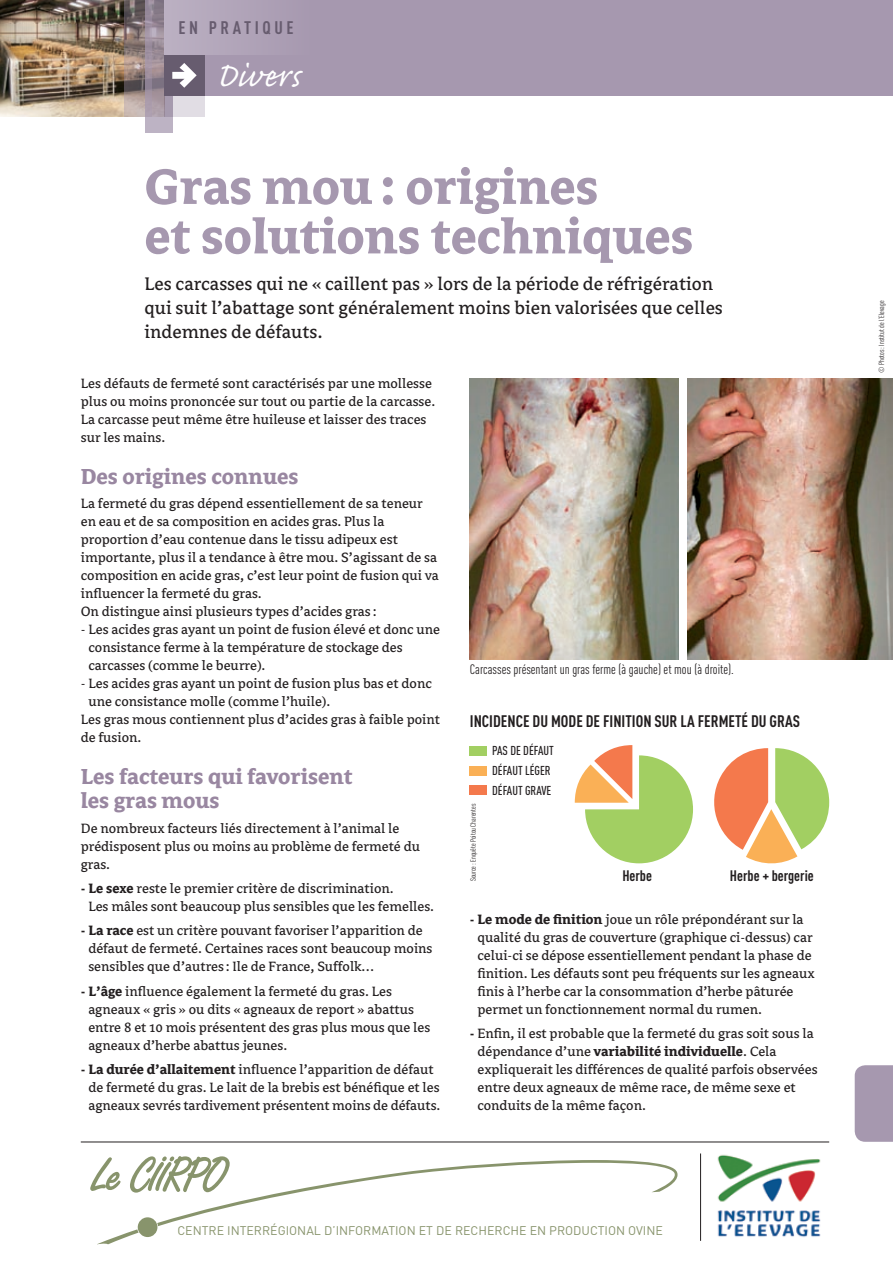
<style>
.page{position:relative;width:893px;height:1263px;background:#fff}
.page>*{position:absolute;margin:0;border:0;box-sizing:border-box;transform-origin:0 0}
.t1{font:700 54.75px/49.5px "Avance";color:#a698af}
.t2{font:43.5px "Caflisch Script Pro";letter-spacing:.01em;color:#fff}
.t3{font:700 24px/24px "Avance";color:#9987a1}
.t4{font:20.25px/24px "Avance";color:#231f20}
.t5{font:700 18px "DIN Cond";letter-spacing:.2em;color:#675c6f}
.t6{font:700 16.5px "DIN Cond";color:#231f20}
.t7{font:15px/18px "Avance";color:#231f20}
.t8{font:700 15px "DIN Cond";color:#231f20}
.t9{font:13.5px "DIN Cond";color:#231f20}
.t10{font:500 12.75px/20px "DIN Cond";color:#231f20}
.t11{font:12.45px "DIN";color:#88946c}
.t12{font:7.5px "DIN Cond";color:#231f20}
.s1{font-weight:700}
</style>
<div class="page">
<svg style="left:145px;top:1156px;width:84px;height:4px"></svg>
<svg style="left:90px;top:1157px;width:22px;height:34px"></svg>
<svg style="left:97px;top:1160px;width:580px;height:85px"></svg>
<div style="left:138px;top:1217px;width:19px;height:20px;background:#88946c;border-radius:50%"></div>
<hr style="left:81px;top:1142px;width:748px;height:1px;background:#231f20">
<hr style="left:700px;top:1153px;width:1px;height:88px;background:#231f20">
<img style="left:717px;top:1154px;width:104px;height:83px">
<div style="left:855px;top:1065px;width:38px;height:77px;background:#a698af"></div>
<div style="left:159px;top:0;width:734px;height:96px;background:#a698af"></div>
<img style="left:0;top:0;width:124px;height:117px">
<svg style="left:145px;top:0;width:28px;height:132px;background:#a194a1"></svg>
<svg style="left:124px;top:0;width:28px;height:117px;background:#928284"></svg>
<svg style="left:164px;top:96px;width:41px;height:21px"></svg>
<div style="left:164px;top:55px;width:41px;height:41px;background:#675c6f"></div>
<svg style="left:172px;top:63px;width:25px;height:25px"></svg>
<div style="left:164px;top:0;width:151px;height:55px;background:#b1a4b9"></div>
<img style="left:470px;top:379px;width:208px;height:280px">
<img style="left:688px;top:379px;width:205px;height:280px">
<svg style="left:575px;top:745px;width:118px;height:118px"></svg>
<svg style="left:714px;top:748px;width:115px;height:116px"></svg>
<div style="left:470px;top:766px;width:17px;height:9px;background:#fab056"></div>
<div style="left:470px;top:746px;width:17px;height:10px;background:#a2cf62"></div>
<div style="left:470px;top:785px;width:17px;height:10px;background:#f4794c"></div>
<p class="t5" style="left:179px;top:16px;width:115px">EN PRATIQUE</p>
<h2 class="t2" style="left:216px;top:53px;width:85px">Divers</h2>
<h1 class="t1" style="left:145px;top:163px;width:550px">Gras mou: origines<br>et solutions techniques</h1>
<h3 class="t4" style="left:145px;top:272px;width:580px">Les carcasses qui ne « caillent pas » lors de la période de réfrigération qui suit l’abattage sont généralement moins bien valorisées que celles indemnes de défauts.</h3>
<p class="t7" style="left:81px;top:374px;width:356px">Les défauts de fermeté sont caractérisés par une mollesse plus ou moins prononcée sur tout ou partie de la carcasse.<br>La carcasse peut même être huileuse et laisser des traces sur les mains.</p>
<h3 class="t3" style="left:81px;top:464px;width:219px">Des origines connues</h3>
<p class="t7" style="left:81px;top:495px;width:360px">La fermeté du gras dépend essentiellement de sa teneur en eau et de sa composition en acides gras. Plus la proportion d’eau contenue dans le tissu adipeux est importante, plus il a tendance à être mou. S’agissant de sa composition en acide gras, c’est leur point de fusion qui va influencer la fermeté du gras.<br>On distingue ainsi plusieurs types d’acides gras:</p>
<p class="t7" style="left:88px;top:621px;width:353px;text-indent:-8px">- Les acides gras ayant un point de fusion élevé et donc une consistance ferme à la température de stockage des carcasses (comme le beurre).</p>
<p class="t7" style="left:81px;top:675px;width:352px">- Les acides gras ayant un point de fusion plus bas et donc</p>
<p class="t7" style="left:88px;top:693px;width:243px">une consistance molle (comme l’huile).</p>
<p class="t7" style="left:81px;top:711px;width:361px">Les gras mous contiennent plus d’acides gras à faible point</p>
<p class="t7" style="left:81px;top:729px;width:62px">de fusion.</p>
<h3 class="t3" style="left:81px;top:765px;width:273px">Les facteurs qui favorisent les gras mous</h3>
<p class="t7" style="left:81px;top:819px;width:341px">De nombreux facteurs liés directement à l’animal le prédisposent plus ou moins au problème de fermeté du gras.</p>
<p class="t7" style="left:88px;top:879px;width:347px;text-indent:-8px"><span class="s1">- Le sexe</span> reste le premier critère de discrimination.<br>Les mâles sont beaucoup plus sensibles que les femelles.</p>
<p class="t7" style="left:88px;top:922px;width:346px;text-indent:-8px"><span class="s1">- La race</span> est un critère pouvant favoriser l’apparition de défaut de fermeté. Certaines races sont beaucoup moins sensibles que d’autres: Ile de France, Suffolk…</p>
<p class="t7" style="left:88px;top:982px;width:343px;text-indent:-8px"><span class="s1">- L’âge</span> influence également la fermeté du gras. Les agneaux « gris » ou dits « agneaux de report » abattus entre 8 et 10 mois présentent des gras plus mous que les agneaux d’herbe abattus jeunes.</p>
<p class="t7" style="left:81px;top:1061px;width:361px;text-align:center"><span class="s1">- La durée d’allaitement</span> influence l’apparition de défaut de fermeté du gras. Le lait de la brebis est bénéfique et les agneaux sevrés tardivement présentent moins de défauts.</p>
<p class="t9" style="left:470px;top:662px;width:265px">Carcasses présentant un gras ferme (à gauche) et mou (à droite).</p>
<p class="t6" style="left:470px;top:711px;width:332px">INCIDENCE DU MODE DE FINITION SUR LA FERMETÉ DU GRAS</p>
<p class="t12" style="left:469px;top:881px;width:79px;rotate:-90deg">Source: Enquête Poitou Charentes</p>
<p class="t10" style="left:492px;top:741px;width:63px">PAS DE DÉFAUT<br>DÉFAUT LÉGER<br>DÉFAUT GRAVE</p>
<p class="t8" style="left:622px;top:866px;width:31px">HERBE</p>
<p class="t8" style="left:730px;top:866px;width:85px">HERBE + BERGERIE</p>
<p class="t7" style="left:477px;top:910px;width:339px;text-indent:-8px"><span class="s1">- Le mode de finition</span> joue un rôle prépondérant sur la qualité du gras de couverture (graphique ci-dessus) car celui-ci se dépose essentiellement pendant la phase de finition. Les défauts sont peu fréquents sur les agneaux finis à l’herbe car la consommation d’herbe pâturée permet un fonctionnement normal du rumen.</p>
<p class="t7" style="left:477px;top:1025px;width:342px;text-indent:-8px"><span class="s1">-</span> Enfin, il est probable que la fermeté du gras soit sous la dépendance d’une <span class="s1">variabilité individuelle</span>. Cela expliquerait les différences de qualité parfois observées entre deux agneaux de même race, de même sexe et conduits de la même façon.</p>
<p class="t11" style="left:177px;top:1223px;width:487px">CENTRE INTERRÉGIONAL D’INFORMATION ET DE RECHERCHE EN PRODUCTION OVI NE</p>
<p class="t12" style="left:877px;top:373px;width:74px;rotate:-90deg">© Photos: Institut de l’Elevage</p>
</div>
